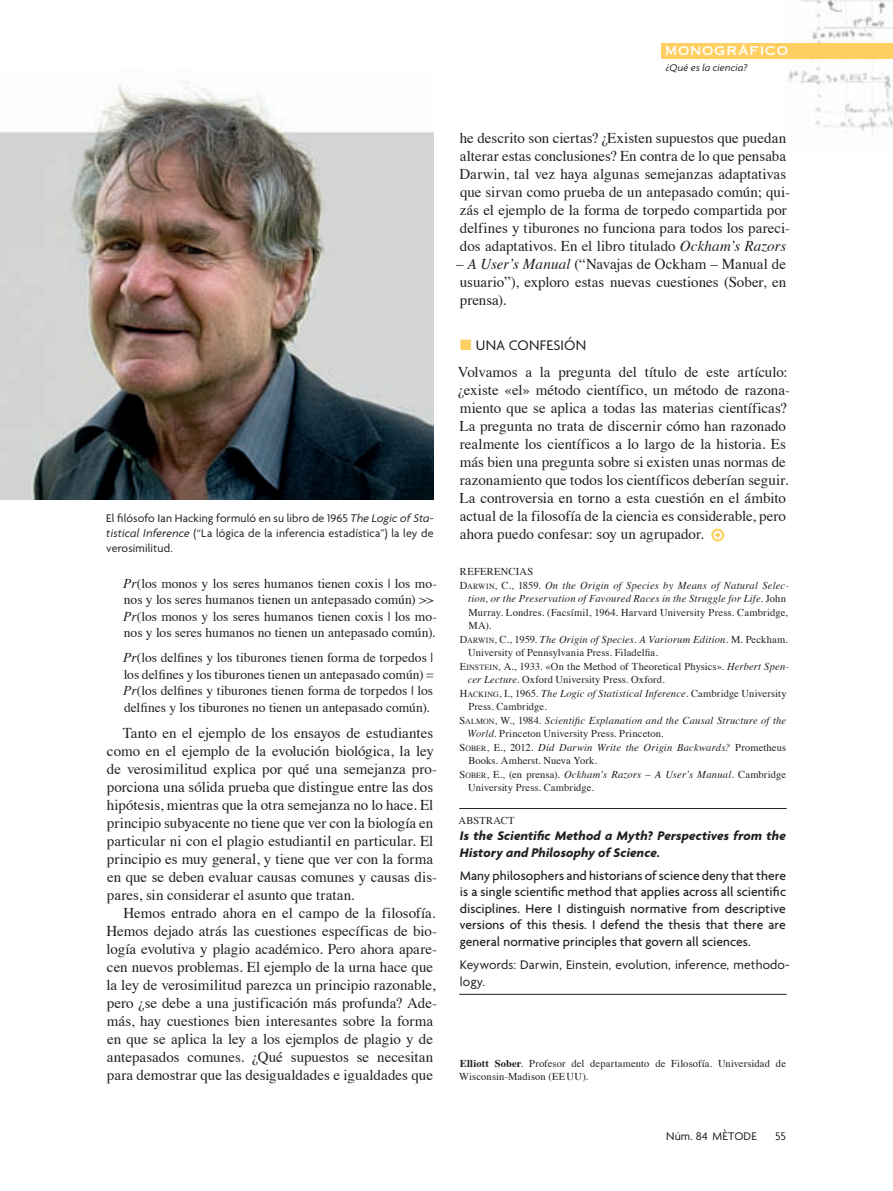
<style>
.page{position:relative;width:893px;height:1191px;background:#fff}
.page>*{position:absolute;margin:0;border:0;box-sizing:border-box;transform-origin:0 0}
.t1{font:15px/18px "Times";color:#231f20}
.t2{font:15px "Agenda";letter-spacing:.015em;color:#231f20}
.t3{font:13.5px/16.5px "Times";color:#231f20}
.t4{font:500 13.5px/16.5px "Agenda";letter-spacing:-.005em;color:#231f20;text-align:justify}
.t5{font:italic 700 13.5px/16.5px "Agenda";letter-spacing:.015em;color:#231f20}
.t6{font:13.5px/16.5px "Agenda";letter-spacing:.01em;color:#231f20}
.t7{font:12px/15px "Agenda";letter-spacing:.01em;color:#231f20;text-align:justify}
.t8{font:12px "Copperplate Thirty One AB";letter-spacing:.06em;color:#fff}
.t9{font:italic 10.5px "Times";letter-spacing:.02em;color:#231f20}
.t10{font:10.5px/13.5px "Times";letter-spacing:.015em;color:#231f20}
.t11{font:italic 10.5px "Agenda";letter-spacing:.015em;color:#231f20}
.s1{font-style:italic}
.s2{color:#fed061}
.s3{font-style:normal}
.s4{font-style:normal;font-size:7.8px}
.s5{font-size:7.8px}
.s6{font-weight:700}
</style>
<div class="page">
<img style="left:784px;top:0;width:109px;height:133px">
<hr style="left:459px;top:808px;width:328px;height:1px;background:#231f20">
<hr style="left:459px;top:994px;width:328px;height:1px;background:#231f20">
<div style="left:711px;top:528px;width:13px;height:13px;border:2px solid #fed061;border-radius:50%"></div>
<svg style="left:715px;top:532px;width:6px;height:6px"></svg>
<img style="left:0;top:81px;width:434px;height:418px">
<div style="left:661px;top:43px;width:232px;height:15px;background:#fed061"></div>
<p class="t8" style="left:665px;top:44px;width:124px">MONOGRÁFICO</p>
<p class="t11" style="left:666px;top:63px;width:83px">¿Qué es la ciencia?</p>
<p class="t7" style="left:106px;top:511px;width:329px">El filósofo Ian Hacking formuló en su libro de 1965 <span class="s1">The Logic of Sta&shy;tistical Inference</span> (“La lógica de la inferencia estadística”) la ley de verosimilitud.</p>
<p class="t3" style="left:123px;top:576px;width:315px"><span class="s1">Pr</span>(los monos y los seres humanos tienen coxis | los mo&shy;nos y los seres humanos tienen un antepasado común) &gt;&gt; <span class="s1">Pr</span>(los monos y los seres humanos tienen coxis | los mo&shy;nos y los seres humanos no tienen un antepasado común).</p>
<p class="t3" style="left:123px;top:650px;width:312px;text-align:justify"><span class="s1">Pr</span>(los delfines y los tiburones tienen forma de torpedos | los delfines y los tiburones tienen un antepasado común) = <span class="s1">Pr</span>(los delfines y tiburones tienen forma de torpedos | los delfines y los tiburones no tienen un antepasado común).</p>
<p class="t1" style="left:107px;top:725px;width:332px;text-indent:16px">Tanto en el ejemplo de los ensayos de estudiantes como en el ejemplo de la evolución biológica, la ley de verosimilitud explica por qué una semejanza pro&shy;porciona una sólida prueba que distingue entre las dos hipótesis, mientras que la otra semejanza no lo hace. El principio subyacente no tiene que ver con la biología en particular ni con el plagio estudiantil en particular. El principio es muy general, y tiene que ver con la forma en que se deben evaluar causas comunes y causas dis&shy;pares, sin considerar el asunto que tratan.</p>
<p class="t1" style="left:106px;top:905px;width:332px;text-indent:17px">Hemos entrado ahora en el campo de la filosofía.<br>Hemos dejado atrás las cuestiones específicas de bio&shy;logía evolutiva y plagio académico. Pero ahora apare&shy;cen nuevos problemas. El ejemplo de la urna hace que la ley de verosimilitud parezca un principio razonable, pero ¿se debe a una justificación más profunda? Ade&shy;más, hay cuestiones bien interesantes sobre la forma en que se aplica la ley a los ejemplos de plagio y de antepasados comunes. ¿Qué supuestos se necesitan para demostrar que las desigualdades e igualdades que</p>
<p class="t1" style="left:459px;top:130px;width:332px">he descrito son ciertas? ¿Existen supuestos que puedan alterar estas conclusiones? En contra de lo que pensaba Darwin, tal vez haya algunas semejanzas adaptativas que sirvan como prueba de un antepasado común; qui&shy;zás el ejemplo de la forma de torpedo compartida por delfines y tiburones no funciona para todos los pareci&shy;dos adaptativos. En el libro titulado <span class="s1">Ockham’s Razors</span></p>
<p class="t1" style="left:456px;top:256px;width:332px;text-align:justify">– <span class="s1">A User’s Manual</span> (“Navajas de Ockham – Manual de usuario”), exploro estas nuevas cuestiones (Sober, en prensa).</p>
<p class="t2" style="left:460px;top:339px;width:127px"><span class="s2">■</span> UNA CONFESIÓN</p>
<p class="t1" style="left:458px;top:364px;width:334px">Volvamos a la pregunta del título de este artículo: ¿existe «el» método científico, un método de razona&shy;miento que se aplica a todas las materias científicas?<br>La pregunta no trata de discernir cómo han razonado realmente los científicos a lo largo de la historia. Es más bien una pregunta sobre si existen unas normas de razonamiento que todos los científicos deberían seguir.<br>La controversia en torno a esta cuestión en el ámbito actual de la filosofía de la ciencia es considerable, pero ahora puedo confesar: soy un agrupador.</p>
<p class="t10" style="left:460px;top:566px;width:75px">REFERENCIAS</p>
<p class="t9" style="left:460px;top:581px;width:331px"><span class="s3">D</span><span class="s4">ARWIN</span><span class="s3">, C., 1859.</span> On the Origin of Species by Means of Natural Selec-</p>
<p class="t9" style="left:468px;top:594px;width:319px">tion, or the Preservation of Favoured Races in the Struggle for Life<span class="s3">. John</span></p>
<p class="t10" style="left:468px;top:606px;width:321px">Murray. Londres. (Facsímil, 1964. Harvard University Press. Cambridge,</p>
<p class="t10" style="left:468px;top:620px;width:24px">MA).</p>
<p class="t9" style="left:460px;top:635px;width:330px"><span class="s3">D</span><span class="s4">ARWIN</span><span class="s3">, C., 1959.</span> The Origin of Species. A Variorum Edition. <span class="s3">M. Peckham.</span></p>
<p class="t10" style="left:468px;top:647px;width:191px">University of Pennsylvania Press. Filadelfia.</p>
<p class="t10" style="left:460px;top:660px;width:331px">E<span class="s5">INSTEIN</span>, A., 1933. «On the Method of Theoretical Physics». <span class="s1">Herbert Spen-</span></p>
<p class="t10" style="left:468px;top:674px;width:198px"><span class="s1">cer Lecture</span>. Oxford University Press. Oxford.</p>
<p class="t9" style="left:460px;top:689px;width:328px"><span class="s3">H</span><span class="s4">ACKING</span><span class="s3">, I., 1965.</span> The Logic of Statistical Inference. <span class="s3">Cambridge University</span></p>
<p class="t10" style="left:468px;top:701px;width:80px">Press. Cambridge.</p>
<p class="t9" style="left:459px;top:716px;width:328px"><span class="s3">S</span><span class="s4">ALMON</span><span class="s3">, W., 1984.</span> Scientific Explanation and the Causal Structure of the</p>
<p class="t10" style="left:468px;top:728px;width:197px"><span class="s1">World</span>. Princeton University Press. Princeton.</p>
<p class="t9" style="left:459px;top:743px;width:328px"><span class="s3">S</span><span class="s4">OBER</span><span class="s3">, E., 2012.</span> Did Darwin Write the Origin Backwards? <span class="s3">Prometheus</span></p>
<p class="t10" style="left:468px;top:755px;width:130px">Books. Amherst. Nueva York.</p>
<p class="t9" style="left:459px;top:770px;width:328px"><span class="s3">S</span><span class="s4">OBER</span><span class="s3">, E., (en prensa).</span> Ockham’s Razors – A User’s Manual. <span class="s3">Cambridge</span></p>
<p class="t10" style="left:468px;top:782px;width:127px">University Press. Cambridge.</p>
<p class="t10" style="left:459px;top:814px;width:57px">ABSTRACT</p>
<p class="t5" style="left:460px;top:828px;width:328px">Is the Scientific Method a Myth? Perspectives from the<br>History and Philosophy of Science.</p>
<p class="t4" style="left:459px;top:868px;width:328px">Many philosophers and historians of science deny that there is a single scientific method that applies across all scientific disciplines. Here I distinguish normative from descriptive versions of this thesis. I defend the thesis that there are gene ral normative principles that govern all sciences.</p>
<p class="t6" style="left:460px;top:957px;width:331px">Keywords: Darwin, Einstein, evolution, inference, methodo&shy;logy.</p>
<p class="t10" style="left:459px;top:1057px;width:328px"><span class="s6">Elliott Sober</span>. Profesor del departamento de Filosofía. Universidad de<br>Wisconsin-Madison (EE UU).</p>
<p class="t7" style="left:666px;top:1129px;width:92px">Núm. 84 MÈTODE</p>
<p class="t7" style="left:775px;top:1129px;width:12px">55</p>
</div>
